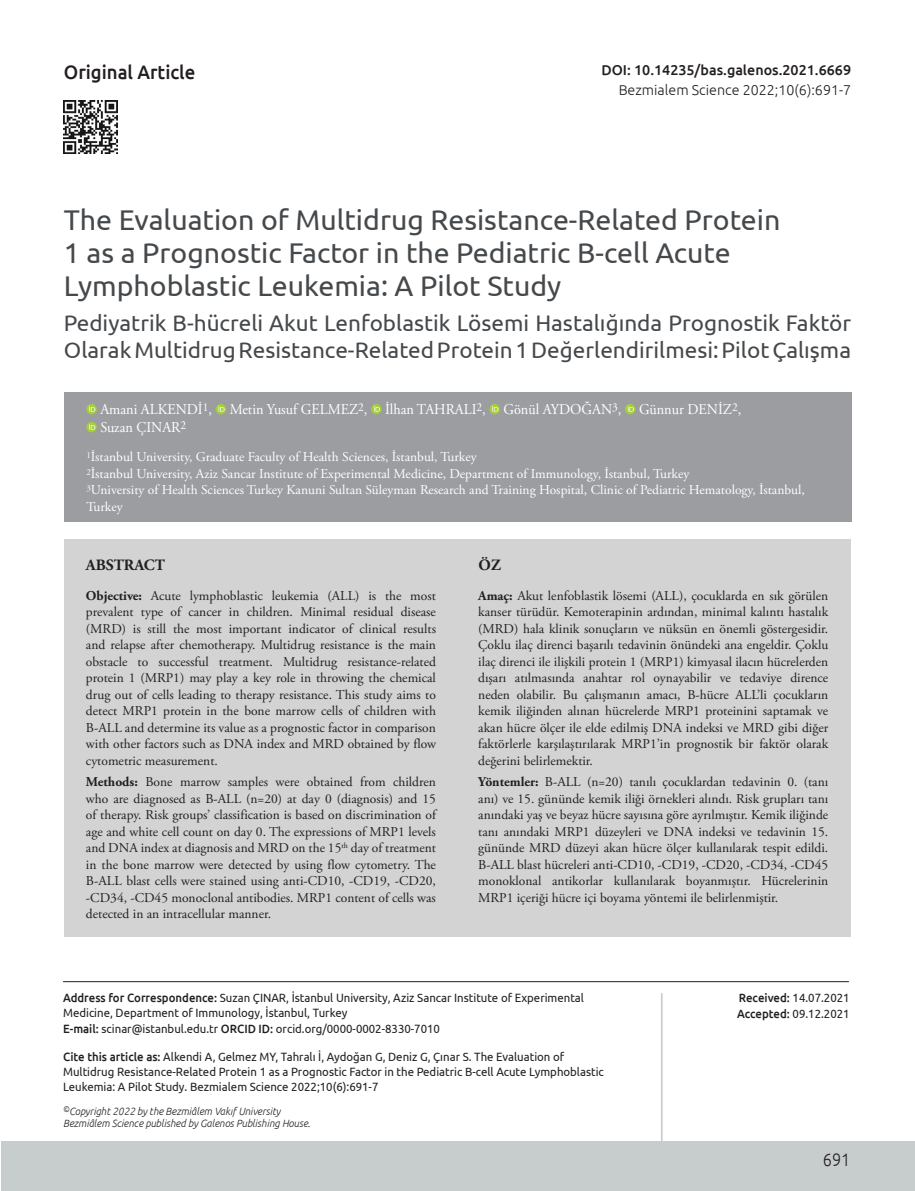
<style>
.page{position:relative;width:915px;height:1191px;background:#fff}
.page>*{position:absolute;margin:0;border:0;box-sizing:border-box;transform-origin:0 0}
.BASLIK{font:28.5px/33px "Ubuntu";color:#45494c}
._2__BASLIK{font:22.5px/27px "Ubuntu";color:#45494c}
.t1{font:500 19.5px "Ubuntu";color:#231f20;scale:.95 1}
.t2{font:300 18px "Ubuntu";color:#231f20;scale:.9 1}
.OZET{font:700 15.75px "Adobe Garamond Pro";color:#231f20}
.YAZARLAR{font:15px/18px "Adobe Garamond Pro";color:#fff;scale:.95 1}
.DOİ{font:500 14.25px "Ubuntu";color:#231f20}
.SAYFA_ARA{font:300 14.25px "Ubuntu";color:#231f20}
.OZET-2{font:13.5px/16.5px "Adobe Garamond Pro";color:#231f20;text-align:justify}
.KURUM{font:13.5px/16.5px "Adobe Garamond Pro";color:#fff}
.CITE_AS{font:12px/15px "Ubuntu";color:#231f20;scale:.95 1}
.t3{font:italic 300 10.5px/12px "Ubuntu";color:#231f20;scale:.95 1}
.s1{font-weight:700}
.s2{font-weight:500}
</style>
<div class="page">
<div style="left:1px;top:1141px;width:913px;height:50px;background:#c7cccd"></div>
<div style="left:64px;top:392px;width:786px;height:129px;background:#9b9da1"></div>
<div style="left:64px;top:539px;width:786px;height:397px;background:#d2d3d2"></div>
<svg style="left:86px;top:404px;width:11px;height:10px"></svg>
<svg style="left:89px;top:406px;width:6px;height:5px"></svg>
<svg style="left:215px;top:404px;width:11px;height:10px"></svg>
<svg style="left:218px;top:406px;width:6px;height:5px"></svg>
<svg style="left:371px;top:404px;width:10px;height:10px"></svg>
<svg style="left:374px;top:406px;width:6px;height:5px"></svg>
<svg style="left:489px;top:404px;width:10px;height:10px"></svg>
<svg style="left:492px;top:406px;width:6px;height:5px"></svg>
<svg style="left:624px;top:404px;width:11px;height:10px"></svg>
<svg style="left:627px;top:406px;width:6px;height:5px"></svg>
<svg style="left:86px;top:422px;width:11px;height:10px"></svg>
<svg style="left:89px;top:424px;width:6px;height:5px"></svg>
<hr style="left:63px;top:981px;width:785px;height:1px;background:#231f20">
<img style="left:64px;top:100px;width:53px;height:54px">
<hr style="left:660px;top:993px;width:2px;height:148px;background:#c7cccd">
<p class="t1" style="left:64px;top:60px;width:140px">Original Article</p>
<p class="DOİ" style="left:601px;top:61px;width:251px">DOI: 10.14235/bas.galenos.2021.6669</p>
<p class="SAYFA_ARA" style="left:618px;top:81px;width:234px">Bezmialem Science 2022;10(6):691-7</p>
<p class="BASLIK" style="left:64px;top:202px;width:718px">The Evaluation of Multidrug Resistance-Related Protein<br>1 as a Prognostic Factor in the Pediatric B-cell Acute<br>Lymphoblastic Leukemia: A Pilot Study</p>
<p class="_2__BASLIK" style="left:64px;top:309px;width:788px">Pediyatrik B-hücreli Akut Lenfoblastik Lösemi Hastalığında Prognostik Faktör<br>Olarak Multidrug Resistance-Related Protein 1 Değerlendirilmesi: Pilot Çalışma</p>
<p class="YAZARLAR" style="left:100px;top:401px;width:676px">Amani ALKENDİ<sup>1</sup>, Metin Yusuf GELMEZ<sup>2</sup>, İlhan TAHRALI<sup>2</sup>, Gönül AYDOĞAN<sup>3</sup>, Günnur DENİZ<sup>2</sup>,<br>Suzan ÇINAR<sup>2</sup></p>
<p class="KURUM" style="left:86px;top:449px;width:391px"><sup>1</sup>İstanbul University, Graduate Faculty of Health Sciences, İstanbul, Turkey</p>
<p class="KURUM" style="left:86px;top:465px;width:604px"><sup>2</sup>İstanbul University, Aziz Sancar Institute of Experimental Medicine, Department of Immunology, İstanbul, Turkey</p>
<p class="KURUM" style="left:86px;top:482px;width:719px"><sup>3</sup>University of Health Sciences Turkey Kanuni Sultan Süleyman Research and Training Hospital, Clinic of Pediatric Hematology, İstanbul,<br>Turkey</p>
<p class="OZET" style="left:86px;top:556px;width:80px">ABSTRACT</p>
<p class="OZET" style="left:478px;top:556px;width:24px">ÖZ</p>
<p class="OZET-2" style="left:86px;top:588px;width:351px"><span class="s1">Objective:</span> Acute lymphoblastic leukemia (ALL) is the most prevalent type of cancer in children. Minimal residual disease (MRD) is still the most important indicator of clinical results and relapse after chemotherapy. Multidrug resistance is the main obstacle to successful treatment. Multidrug resistance-related protein 1 (MRP1) may play a key role in throwing the chemical drug out of cells leading to therapy resistance. This study aims to detect MRP1 protein in the bone marrow cells of children with B-ALL and determine its value as a prognostic factor in comparison with other factors such as DNA index and MRD obtained by flow cytometric measurement.</p>
<p class="OZET-2" style="left:86px;top:774px;width:351px"><span class="s1">Methods:</span> Bone marrow samples were obtained from children who are diagnosed as B-ALL (n=20) at day 0 (diagnosis) and 15 of therapy. Risk groups’ classification is based on discrimination of age and white cell count on day 0. The expressions of MRP1 levels and DNA index at diagnosis and MRD on the 15<sup>th</sup> day of treatment in the bone marrow were detected by using flow cytometry. The B-ALL blast cells were stained using anti-CD10, -CD19, -CD20, -CD34, -CD45 monoclonal antibodies. MRP1 content of cells was detected in an intracellular manner.</p>
<p class="OZET-2" style="left:478px;top:588px;width:351px"><span class="s1">Amaç:</span> Akut lenfoblastik lösemi (ALL), çocuklarda en sık görülen kanser türüdür. Kemoterapinin ardından, minimal kalıntı hastalık (MRD) hala klinik sonuçların ve nüksün en önemli göstergesidir.<br>Çoklu ilaç direnci başarılı tedavinin önündeki ana engeldir. Çoklu ilaç direnci ile ilişkili protein 1 (MRP1) kimyasal ilacın hücrelerden dışarı atılmasında anahtar rol oynayabilir ve tedaviye dirence neden olabilir. Bu çalışmanın amacı, B-hücre ALL’li çocukların kemik iliğinden alınan hücrelerde MRP1 proteinini saptamak ve akan hücre ölçer ile elde edilmiş DNA indeksi ve MRD gibi diğer faktörlerle karşılaştırılarak MRP1’in prognostik bir faktör olarak değerini belirlemektir.</p>
<p class="OZET-2" style="left:478px;top:774px;width:351px"><span class="s1">Yöntemler:</span> B-ALL (n=20) tanılı çocuklardan tedavinin 0. (tanı anı) ve 15. gününde kemik iliği örnekleri alındı. Risk grupları tanı anındaki yaş ve beyaz hücre sayısına göre ayrılmıştır. Kemik iliğinde tanı anındaki MRP1 düzeyleri ve DNA indeksi ve tedavinin 15. gününde MRD düzeyi akan hücre ölçer kullanılarak tespit edildi.<br>B-ALL blast hücreleri anti-CD10, -CD19, -CD20, -CD34, -CD45 monoklonal antikorlar kullanılarak boyanmıştır. Hücrelerinin MRP1 içeriği hücre içi boyama yöntemi ile belirlenmiştir.</p>
<p class="CITE_AS" style="left:63px;top:990px;width:549px"><span class="s2">Address for Correspondence:</span> Suzan ÇINAR, İstanbul University, Aziz Sancar Institute of Experimental<br>Medicine, Department of Immunology, İstanbul, Turkey</p>
<p class="CITE_AS" style="left:63px;top:1021px;width:398px"><span class="s2">E-mail:</span> scinar@istanbul.edu.tr <span class="s2">ORCID ID:</span> orcid.org/0000-0002-8330-7010</p>
<p class="CITE_AS" style="left:63px;top:1049px;width:570px"><span class="s2">Cite this article as:</span> Alkendi A, Gelmez MY, Tahralı İ, Aydoğan G, Deniz G, Çınar S. The Evaluation of<br>Multidrug Resistance-Related Protein 1 as a Prognostic Factor in the Pediatric B-cell Acute Lymphoblastic<br>Leukemia: A Pilot Study. Bezmialem Science 2022;10(6):691-7</p>
<p class="t3" style="left:63px;top:1105px;width:262px"><sup>©</sup>Copyright 2022 by the Bezmiâlem Vakıf University<br>Bezmiâlem Science published by Galenos Publishing House.</p>
<p class="CITE_AS" style="left:738px;top:990px;width:118px"><span class="s2">Received:</span> 14.07.2021</p>
<p class="CITE_AS" style="left:737px;top:1006px;width:120px"><span class="s2">Accepted:</span> 09.12.2021</p>
<h3 class="t2" style="left:822px;top:1148px;width:32px">691</h3>
</div>
